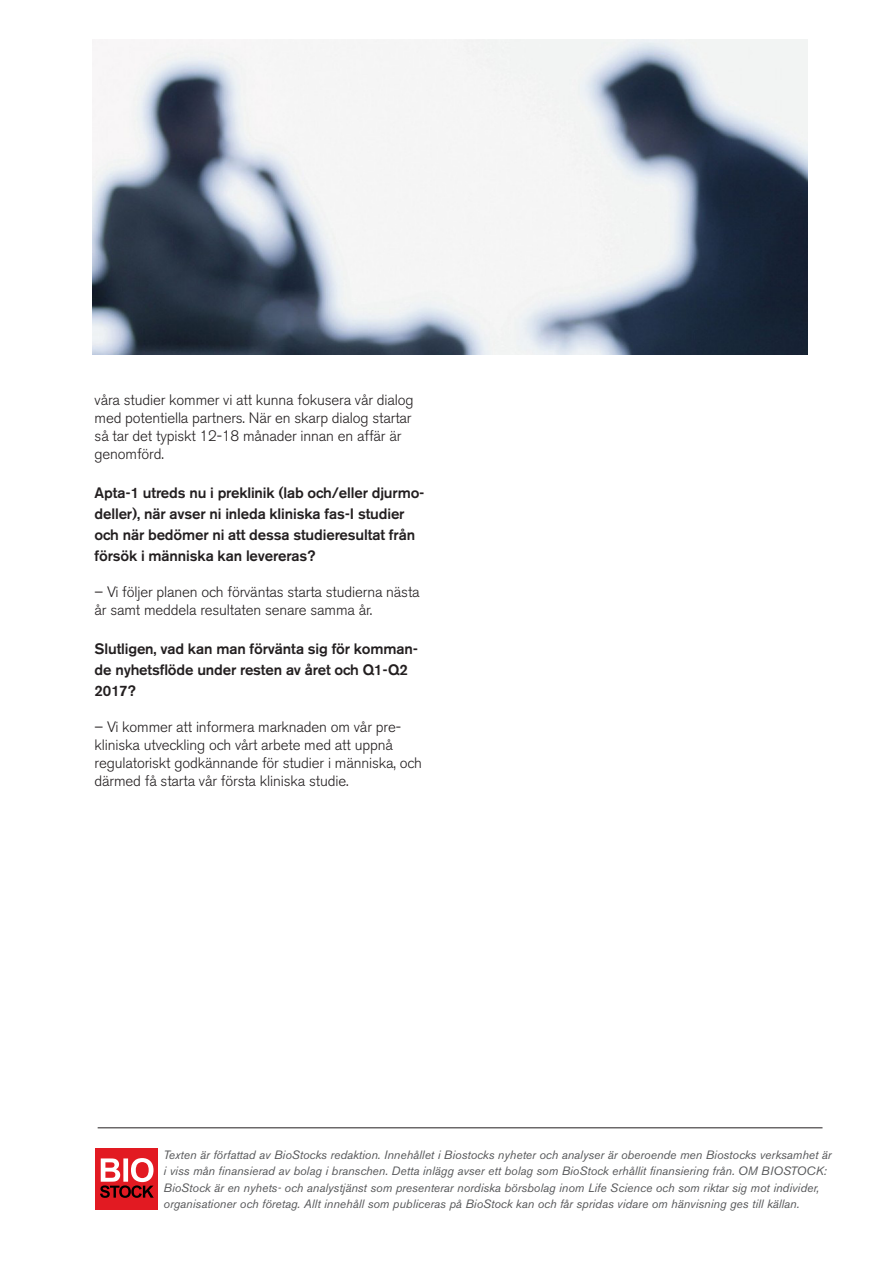
<style>
.page{position:relative;width:893px;height:1263px;background:#fff}
.page>*{position:absolute;margin:0;border:0;box-sizing:border-box;transform-origin:0 0}
.t1{font:300 15px/18px "Akzidenz Grotesk BE";letter-spacing:-.01em;color:#231f20}
.t2{font:500 15px/21px "Akzidenz Grotesk BE";letter-spacing:-.01em;color:#231f20}
.t3{font:italic 12px/16.5px "Akzidenz Grotesk BE";color:#57585a}
</style>
<div class="page">
<hr style="left:98px;top:1127px;width:724px;height:1px;background:#231f20">
<div style="left:96px;top:1148px;width:61px;height:62px;background:#e21a22"></div>
<img style="left:100px;top:1158px;width:54px;height:40px">
<img style="left:92px;top:39px;width:715px;height:315px">
<p class="t1" style="left:95px;top:391px;width:321px">våra studier kommer vi att kunna fokusera vår dialog med potentiella partners. När en skarp dialog startar så tar det typiskt 12-18 månader innan en affär är genomförd.</p>
<p class="t2" style="left:95px;top:482px;width:331px">Apta-1 utreds nu i preklinik (lab och/eller djurmo&shy;deller), när avser ni inleda kliniska fas-I studier och när bedömer ni att dessa studieresultat från försök i människa kan levereras?</p>
<p class="t1" style="left:95px;top:583px;width:327px">– Vi följer planen och förväntas starta studierna nästa år samt meddela resultaten senare samma år.</p>
<p class="t2" style="left:95px;top:638px;width:325px">Slutligen, vad kan man förvänta sig för komman&shy;de nyhetsflöde under resten av året och Q1-Q2<br>2017?</p>
<p class="t1" style="left:95px;top:718px;width:329px">– Vi kommer att informera marknaden om vår pre&shy;kliniska utveckling och vårt arbete med att uppnå regulatoriskt godkännande för studier i människa, och därmed få starta vår första kliniska studie.</p>
<p class="t3" style="left:164px;top:1146px;width:669px">Texten är författad av BioStocks redaktion. Innehållet i Biostocks nyheter och analyser är oberoende men Biostocks verksamhet är i viss mån finansierad av bolag i branschen. Detta inlägg avser ett bolag som BioStock erhållit finansiering från. OM BIOSTOCK:<br>BioStock är en nyhets- och analystjänst som presenterar nordiska börsbolag inom Life Science och som riktar sig mot individer, organisationer och företag. Allt innehåll som publiceras på BioStock kan och får spridas vidare om hänvisning ges till källan.</p>
</div>
